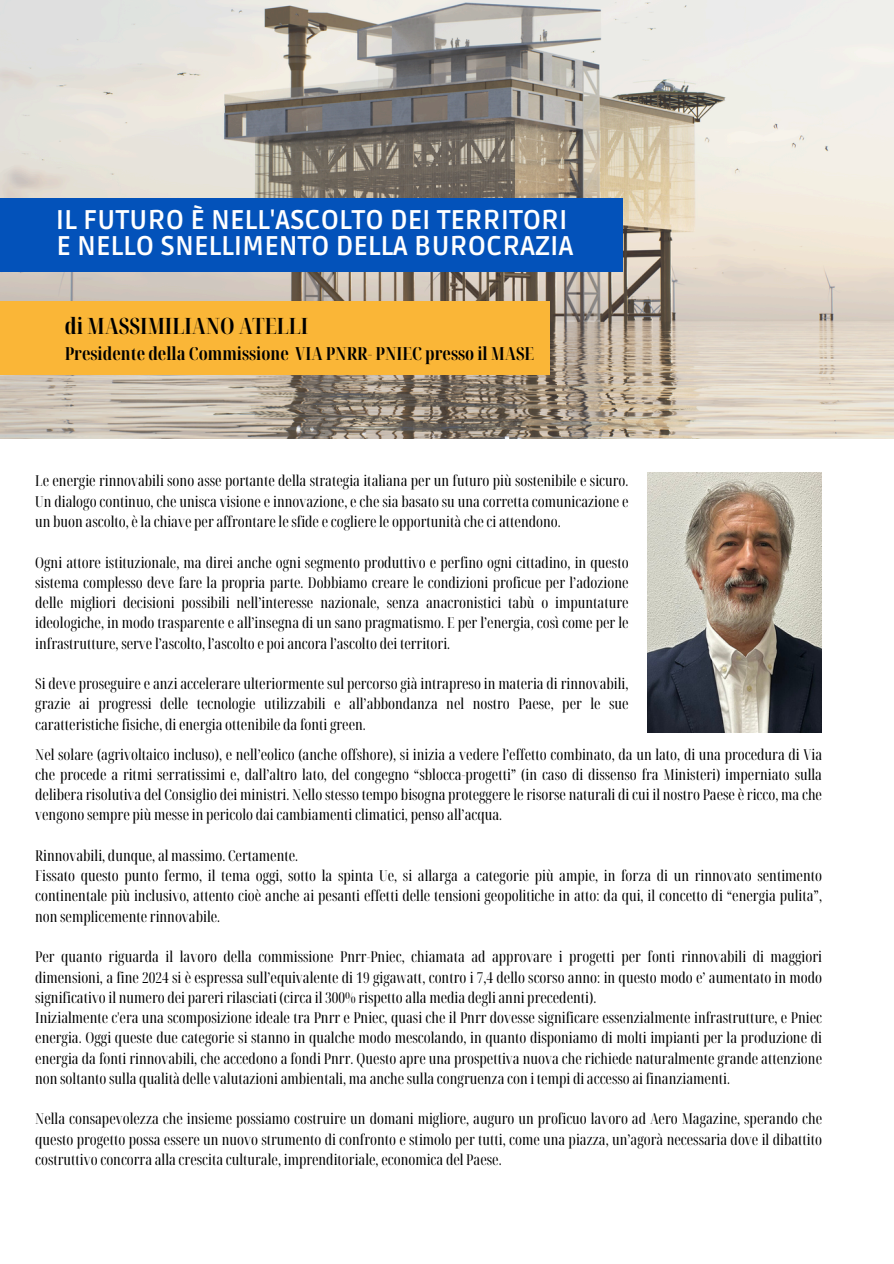
<style>
.page{position:relative;width:894px;height:1264px;background:#fff}
.page>*{position:absolute;margin:0;border:0;box-sizing:border-box;transform-origin:0 0}
.t1{font:700 27px/25.8px "Ruda";color:#fff}
.t2{font:700 extra-condensed 22.5px "Noto Serif Display";color:#000}
.t3{font:700 extra-condensed 18px "Noto Serif Display";color:#000}
.t4{font:extra-condensed 15px/20.2px "Noto Serif Display";color:#000;text-align:justify}
</style>
<div class="page">
<img style="left:0;top:0;width:893px;height:438px">
<div style="left:0;top:301px;width:550px;height:73px;background:#fab637"></div>
<div style="left:0;top:198px;width:623px;height:73px;background:#0352ba"></div>
<img style="left:647px;top:472px;width:174px;height:260px">
<p class="t1" style="left:56px;top:207px;width:519px">IL FUTURO È NELL'ASCOLTO DEI TERRITORI<br>E NELLO SNELLIMENTO DELLA BUROCRAZIA</p>
<h1 class="t2" style="left:65px;top:310px;width:245px">di MASSIMILIANO ATELLI</h1>
<h1 class="t3" style="left:65px;top:340px;width:471px">Presidente della Commissione VIA PNRR- PNIEC presso il MASE</h1>
<h2 class="t4" style="left:35px;top:470px;width:594px">Le energie rinnovabili sono asse portante della strategia italiana per un futuro più sostenibile e sicuro.<br>Un dialogo continuo, che unisca visione e innovazione, e che sia basato su una corretta comunicazione e un buon ascolto, è la chiave per affrontare le sfide e cogliere le opportunità che ci attendono.</h2>
<p class="t4" style="left:35px;top:551px;width:594px">Ogni attore istituzionale, ma direi anche ogni segmento produttivo e perfino ogni cittadino, in questo sistema complesso deve fare la propria parte. Dobbiamo creare le condizioni proficue per l’adozione delle migliori decisioni possibili nell’interesse nazionale, senza anacronistici tabù o impuntature ideologiche, in modo trasparente e all’insegna di un sano pragmatismo. E per l’energia, così come per le infrastrutture, serve l’ascolto, l’ascolto e poi ancora l’ascolto dei territori.</p>
<p class="t4" style="left:35px;top:673px;width:594px">Si deve proseguire e anzi accelerare ulteriormente sul percorso già intrapreso in materia di rinnovabili, grazie ai progressi delle tecnologie utilizzabili e all’abbondanza nel nostro Paese, per le sue caratteristiche fisiche, di energia ottenibile da fonti green.</p>
<p class="t4" style="left:35px;top:743px;width:788px">Nel solare (agrivoltaico incluso), e nell’eolico (anche offshore), si inizia a vedere l’effetto combinato, da un lato, di una procedura di Via che procede a ritmi serratissimi e, dall’altro lato, del congegno “sblocca-progetti” (in caso di dissenso fra Ministeri) imperniato sulla delibera risolutiva del Consiglio dei ministri. Nello stesso tempo bisogna proteggere le risorse naturali di cui il nostro Paese è ricco, ma che vengono sempre più messe in pericolo dai cambiamenti climatici, penso all’acqua.</p>
<p class="t4" style="left:35px;top:845px;width:264px">Rinnovabili, dunque, al massimo. Certamente.</p>
<p class="t4" style="left:35px;top:865px;width:788px">Fissato questo punto fermo, il tema oggi, sotto la spinta Ue, si allarga a categorie più ampie, in forza di un rinnovato sentimento continentale più inclusivo, attento cioè anche ai pesanti effetti delle tensioni geopolitiche in atto: da qui, il concetto di “energia pulita”, non semplicemente rinnovabile.</p>
<p class="t4" style="left:35px;top:946px;width:788px">Per quanto riguarda il lavoro della commissione Pnrr-Pniec, chiamata ad approvare i progetti per fonti rinnovabili di maggiori dimensioni, a fine 2024 si è espressa sull’equivalente di 19 gigawatt, contro i 7,4 dello scorso anno: in questo modo e’ aumentato in modo significativo il numero dei pareri rilasciati (circa il 300% rispetto alla media degli anni precedenti).</p>
<p class="t4" style="left:35px;top:1007px;width:788px">Inizialmente c'era una scomposizione ideale tra Pnrr e Pniec, quasi che il Pnrr dovesse significare essenzialmente infrastrutture, e Pniec energia. Oggi queste due categorie si stanno in qualche modo mescolando, in quanto disponiamo di molti impianti per la produzione di energia da fonti rinnovabili, che accedono a fondi Pnrr. Questo apre una prospettiva nuova che richiede naturalmente grande attenzione non soltanto sulla qualità delle valutazioni ambientali, ma anche sulla congruenza con i tempi di accesso ai finanziamenti.</p>
<p class="t4" style="left:35px;top:1108px;width:788px">Nella consapevolezza che insieme possiamo costruire un domani migliore, auguro un proficuo lavoro ad Aero Magazine, sperando che questo progetto possa essere un nuovo strumento di confronto e stimolo per tutti, come una piazza, un’agorà necessaria dove il dibattito costruttivo concorra alla crescita culturale, imprenditoriale, economica del Paese.</p>
</div>
